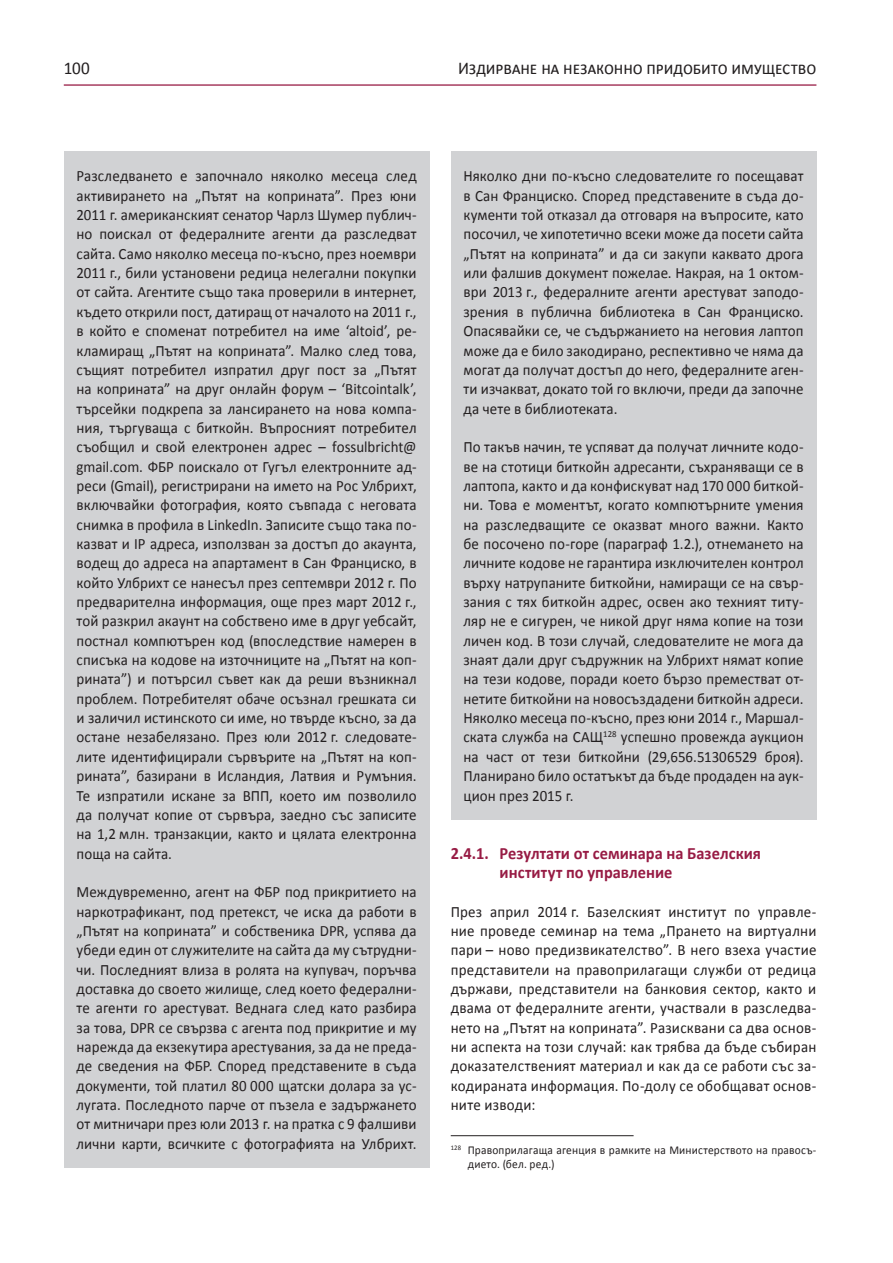
<style>
.page{position:relative;width:893px;height:1263px;background:#fff}
.page>*{position:absolute;margin:0;border:0;box-sizing:border-box;transform-origin:0 0}
.t1{font:18px "Calibri";letter-spacing:-.005em;color:#231f20;scale:.95 1}
.t2{font:700 17.25px/19.4px "Calibri";letter-spacing:.005em;color:#971b44;scale:.95 1}
.t3{font:15.75px/19.4px "Calibri";letter-spacing:.01em;color:#231f20;text-align:justify;scale:.95 1}
.t4{font:12px/14.1px "Calibri";letter-spacing:.015em;color:#231f20;scale:.95 1}
</style>
<div class="page">
<hr style="left:64px;top:84px;width:752px;height:2px;background:#971b44">
<div style="left:64px;top:151px;width:365px;height:1017px;background:#d1d2d4"></div>
<div style="left:451px;top:151px;width:365px;height:669px;background:#d1d2d4"></div>
<hr style="left:451px;top:1135px;width:183px;height:1px;background:#231f20">
<p class="t1" style="left:64px;top:57px;width:29px">100</p>
<p class="t1" style="left:458px;top:57px;width:379px">Издирване на незаконно придобито имущество</p>
<p class="t3" style="left:77px;top:166px;width:360px">Разследването е започнало няколко месеца след активирането на „Пътят на коприната”. П рез юни 2011 г. американският сенатор Чарлз Шумер публич&shy;но поискал от федералните агенти да разследват сайта. Само няколко месеца по-късно, през ноември 2011 г., били установени редица нелегални покупки от сайта. Агентите също така проверили в интернет, където открили пост, датиращ от началото на 2011 г., в който е споменат потребител на име ‘altoid’, ре&shy;кламиращ „Пътят на коприната”. Малко след това, същият потребител изпратил друг пост за „Пътят на коприната” на друг онлайн форум – ‘Bitcointalk’, търсейки подкрепа за лансирането на нова компа&shy;ния, търгуваща с биткойн. Въпросният потребител съобщил и свой електронен адрес – fossulbricht@ gmail.com. ФБР поискало от Гугъл електронните ад&shy;реси (Gmail), регистрирани на името на Рос Улбрихт, включвайки фотография, която съвпада с неговата снимка в профила в LinkedIn. Записите също така по&shy;казват и IP адреса, използван за достъп до акаунта, водещ до адреса на апартамент в Сан Франциско, в който Улбрихт се нанесъл през септември 2012 г. По предварителна информация, още през март 2012 г., той разкрил акаунт на собствено име в друг уебсайт, постнал компютърен код (впоследствие намерен в списъка на кодове на източниците на „Пътят на коп&shy;рината”) и потърсил съвет как да реши възникнал проблем. П отребителят обаче осъзнал грешката си и заличил истинското си име, но твърде късно, за да остане незабелязано. П рез юли 2012 г. следовате&shy;лите идентифицирали сървърите на „Пътят на коп&shy;рината”, базирани в Исландия, Латвия и Румъния.<br>Те изпратили искане за ВПП, което им позволило да получат копие от сървъра, заедно със записите на 1,2 млн. транзакции, както и цялата електронна поща на сайта.</p>
<p class="t3" style="left:77px;top:882px;width:360px">Междувременно, агент на ФБР под прикритието на наркотрафикант, под претекст, че иска да работи в „Пътят на коприната” и собственика DPR, успява да убеди един от служителите на сайта да му сътрудни&shy;чи. П оследният влиза в ролята на купувач, поръчва доставка до своето жилище, след което федерални&shy;те агенти го арестуват. Веднага след като разбира за това, DPR се свързва с агента под прикритие и му нарежда да екзекутира арестувания, за да не преда&shy;де сведения на ФБР. Според представените в съда документи, той платил 80 000 щатски долара за ус&shy;лугата. П оследното парче от пъзела е задържането от митничари през юли 2013 г. на пратка с 9 фалшиви лични карти, всичките с фотографията на Улбрихт.</p>
<p class="t3" style="left:463px;top:166px;width:360px">Няколко дни по-късно следователите го посещават в Сан Франциско. Според представените в съда до&shy;кументи той отказал да отговаря на въпросите, като посочил, че хипотетично всеки може да посети сайта „Пътят на коприната” и да си закупи каквато дрога или фалшив документ пожелае. Накрая, на 1 октом&shy;ври 2013 г., федералните агенти арестуват заподо&shy;зрения в публична библиотека в Сан Франциско.<br>Опасявайки се, че съдържанието на неговия лаптоп може да е било закодирано, респективно че няма да могат да получат достъп до него, федералните аген&shy;ти изчакват, докато той го включи, преди да започ- не да чете в библиотеката.</p>
<p class="t3" style="left:463px;top:437px;width:360px">По такъв начин, те успяват да получат личните кодо&shy;ве на стотици биткойн адресанти, съхраняващи се в лаптопа, както и да конфискуват над 170 000 биткой&shy;ни. Това е моментът, когато компютърните умения на разследващите се оказват много важни. Както бе посочено по-горе (параграф 1.2.), отнемането на личните кодове не гарантира изключителен контрол върху натрупаните биткойни, намиращи се на свър&shy;зания с тях биткойн адрес, освен ако техният титу&shy;ляр не е сигурен, че никой друг няма копие на този личен код. В този случай, следователите не мога да знаят дали друг съдружник на Улбрихт нямат копие на тези кодове, поради което бързо преместват от&shy;нетите биткойни на новосъздадени биткойн адреси.<br>Няколко месеца по-късно, през юни 2014 г., Маршал&shy;ската служба на САЩ<sup>128</sup> успешно провежда аукцион на част от тези биткойни (29,656.51306529 броя).<br>Планирано било остатъкът да бъде продаден на аук&shy;цион през 2015 г.</p>
<p class="t2" style="left:500px;top:843px;width:277px;text-indent:-49px">2.4.1. Резултати от семинара на Базелския институт по управление</p>
<p class="t3" style="left:451px;top:902px;width:386px">П рез април 2014 г. Базелският институт по управле&shy;ние проведе семинар на тема „П рането на виртуални пари – ново предизвикателство”. В него взеха участие представители на правоприлагащи служби от редица държави, представители на банковия сектор, както и двама от федералните агенти, участвали в разследва&shy;нето на „Пътят на коприната”. Разисквани са два основ&shy;ни аспекта на този случай: как трябва да бъде събиран доказателственият материал и как да се работи със за&shy;кодираната информация. П о-долу се обобщават основ&shy;ните изводи:<sup>128</sup></p>
<p class="t4" style="left:468px;top:1143px;width:369px;text-indent:-17px"><sup>128</sup> П равоприлагаща агенция в рамките на Министерството на правосъ&shy;дието. (бел. ред.)</p>
</div>
